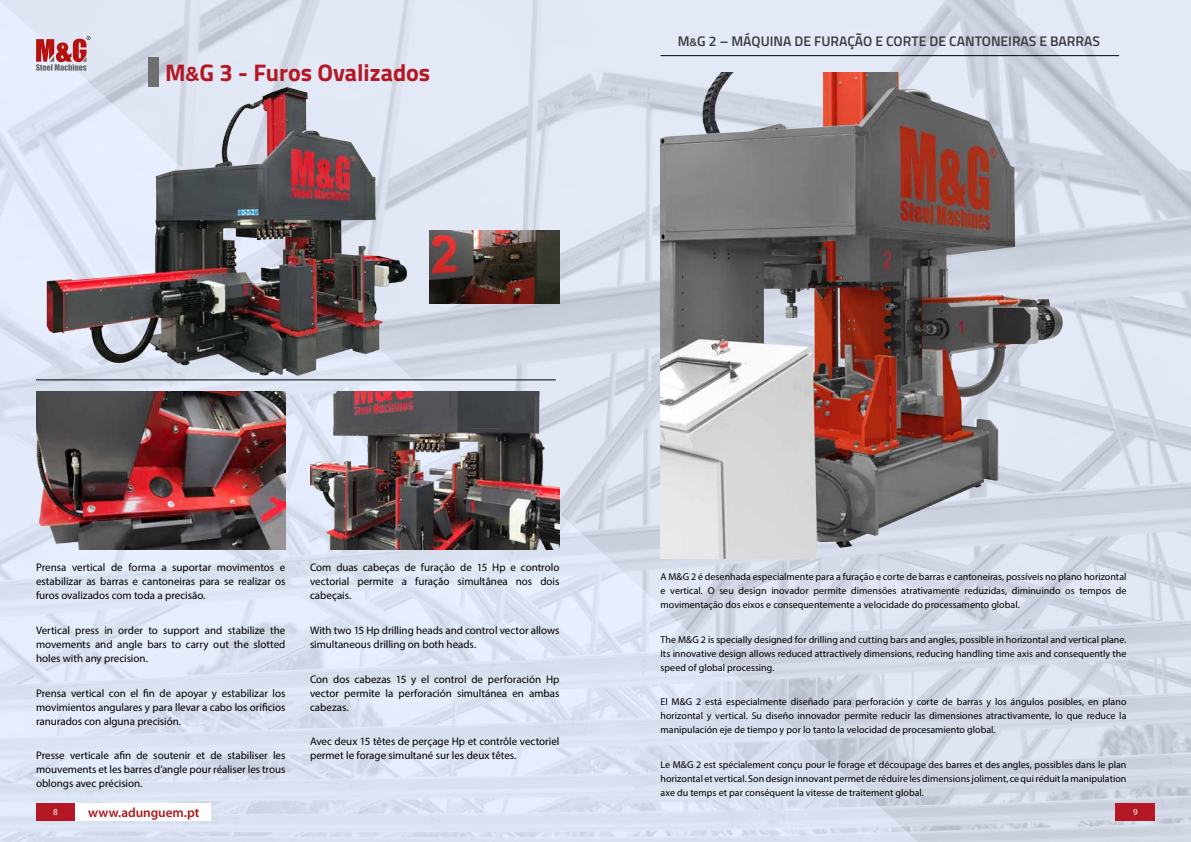
<style>
.page{position:relative;width:1191px;height:842px;background:#fff}
.page>*{position:absolute;margin:0;border:0;box-sizing:border-box;transform-origin:0 0}
.t1{font:700 24px "Titillium";color:#b31824}
.t2{font:600 13.9px "Titillium";color:#3b3b3e}
.t3{font:600 13.3px "Myriad Pro";letter-spacing:-.005em;color:#af191d}
.t4{font:11px/14px "Myriad Pro";letter-spacing:-.005em;color:#000;text-align:justify}
.t5{font:10px/14px "Myriad Pro";color:#000;text-align:justify}
.t6{font:9px "Myriad Pro";color:#fff}
.s1{font-size:20px}
.s2{font-size:11px}
</style>
<div class="page">
<img style="left:0;top:0;width:1191px;height:842px">
<hr style="left:36px;top:379px;width:520px;height:1px;background:#000">
<svg style="left:36px;top:36px;width:54px;height:35px;background:#c07f85"></svg>
<div style="left:148px;top:57px;width:11px;height:30px;background:#706f6f"></div>
<img style="left:36px;top:86px;width:431px;height:290px">
<img style="left:36px;top:391px;width:249px;height:158px">
<img style="left:310px;top:391px;width:249px;height:158px">
<hr style="left:660px;top:55px;width:459px;height:1px;background:#000">
<img style="left:660px;top:72px;width:461px;height:486px">
<div style="left:1115px;top:804px;width:40px;height:17px;background:#b31824"></div>
<div style="left:36px;top:804px;width:39px;height:17px;background:#b31824"></div>
<div style="left:75px;top:804px;width:135px;height:17px;background:#fff"></div>
<img style="left:429px;top:231px;width:130px;height:72px">
<h1 class="t1" style="left:165px;top:55px;width:267px">M<span class="s1">&amp;</span>G 3 - Furos Ovalizados</h1>
<h2 class="t2" style="left:677px;top:31px;width:424px">M<span class="s2">&amp;</span>G 2 – MÁQUINA DE FURAÇÃO E CORTE DE CANTONEIRAS E BARRAS</h2>
<p class="t4" style="left:36px;top:560px;width:251px">Prensa vertical de forma a suportar movimentos e estabilizar as barras e cantoneiras para se realizar os furos ovalizados com toda a precisão.</p>
<p class="t4" style="left:36px;top:623px;width:251px">Vertical press in order to support and stabilize the movements and angle bars to carry out the slotted holes with any precision.</p>
<p class="t4" style="left:36px;top:686px;width:251px">Prensa vertical con el fin de apoyar y estabilizar los movimientos angulares y para llevar a cabo los orificios ranurados con alguna precisión.</p>
<p class="t4" style="left:36px;top:748px;width:251px">Presse verticale afin de soutenir et de stabiliser les mouvements et les barres d’angle pour réaliser les trous oblongs avec précision.</p>
<p class="t4" style="left:310px;top:560px;width:251px">Com duas cabeças de furação de 15 Hp e controlo vectorial permite a furação simultânea nos dois cabeçais.</p>
<p class="t4" style="left:310px;top:623px;width:251px">With two 15 Hp drilling heads and control vector allows simultaneous drilling on both heads.</p>
<p class="t4" style="left:310px;top:672px;width:251px">Con dos cabezas 15 y el control de perforación Hp vector permite la perforación simultánea en ambas cabezas.</p>
<p class="t4" style="left:310px;top:734px;width:251px">Avec deux 15 têtes de perçage Hp et contrôle vectoriel permet le forage simultané sur les deux têtes.</p>
<p class="t5" style="left:660px;top:570px;width:467px">A M&amp;G 2 é desenhada especialmente para a furação e corte de barras e cantoneiras, possíveis no plano horizontal e vertical. O seu design inovador permite dimensões atrativamente reduzidas, diminuindo os tempos de movimentação dos eixos e consequentemente a velocidade do processamento global.</p>
<p class="t5" style="left:660px;top:632px;width:467px">The M&amp;G 2 is specially designed for drilling and cutting bars and angles, possible in horizontal and vertical plane.<br>Its innovative design allows reduced attractively dimensions, reducing handling time axis and consequently the speed of global processing.</p>
<p class="t5" style="left:660px;top:695px;width:467px">El M&amp;G 2 está especialmente diseñado para perforación y corte de barras y los ángulos posibles, en plano horizontal y vertical. Su diseño innovador permite reducir las dimensiones atractivamente, lo que reduce la manipulación eje de tiempo y por lo tanto la velocidad de procesamiento global.</p>
<p class="t5" style="left:660px;top:757px;width:467px">Le M&amp;G 2 est spécialement conçu pour le forage et découpage des barres et des angles, possibles dans le plan horizontal et vertical. Son design innovant permet de réduire les dimensions joliment, ce qui réduit la manipulation axe du temps et par conséquent la vitesse de traitement global.</p>
<p class="t6" style="left:53px;top:807px;width:6px">8</p>
<h3 class="t3" style="left:88px;top:804px;width:113px">www.adunguem.pt</h3>
<p class="t6" style="left:1133px;top:807px;width:6px">9</p>
</div>
